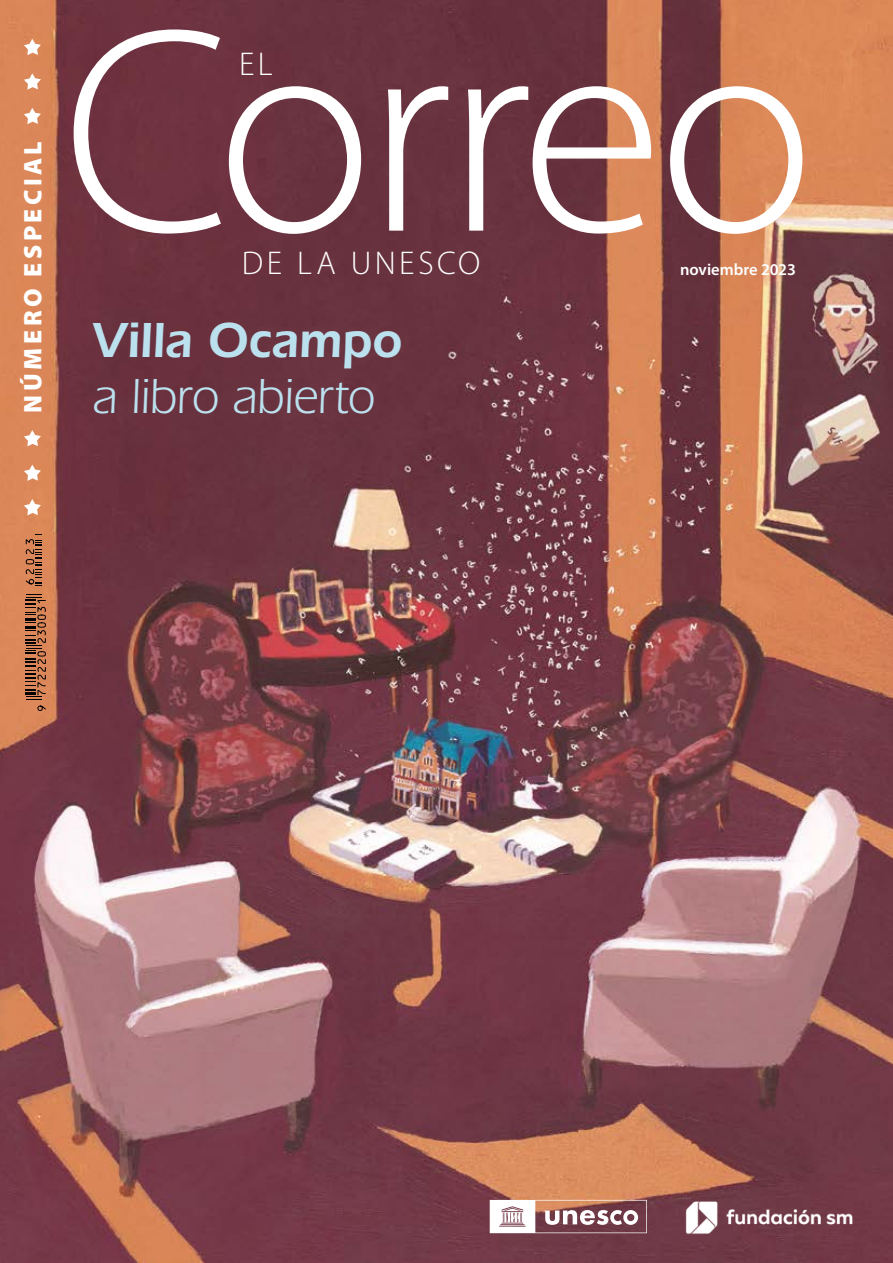
<style>
.page{position:relative;width:893px;height:1263px;background:#fff}
.page>*{position:absolute;margin:0;border:0;box-sizing:border-box;transform-origin:0 0}
.t1{font:300 294px "Myriad Pro";letter-spacing:-.025em;color:#fff}
.t2{font:51px "ITC Eras Std";letter-spacing:-.015em;color:#bce1ee;scale:.95 1}
.t3{font:600 51px "ITC Eras Std";letter-spacing:-.01em;color:#bce1ee;scale:.95 1}
.t4{font:300 33px "Myriad Pro";letter-spacing:.105em;color:#fff}
.t5{font:900 25.5px "Myriad Pro";letter-spacing:.135em;color:#fff}
.t6{font:600 16.5px "Myriad Pro";color:#fff}
</style>
<div class="page">
<img style="left:0;top:0;width:893px;height:1263px">
<div style="left:25px;top:526px;width:22px;height:186px;background:#db8858"></div>
<svg style="left:26px;top:594px;width:20px;height:117px"></svg>
<svg style="left:25px;top:534px;width:17px;height:52px"></svg>
<svg style="left:490px;top:1200px;width:157px;height:33px"></svg>
<img style="left:685px;top:1199px;width:169px;height:35px">
<svg style="left:24px;top:430px;width:17px;height:16px"></svg>
<svg style="left:24px;top:465px;width:17px;height:16px"></svg>
<svg style="left:24px;top:499px;width:17px;height:16px"></svg>
<svg style="left:24px;top:39px;width:17px;height:16px"></svg>
<svg style="left:24px;top:73px;width:17px;height:17px"></svg>
<svg style="left:24px;top:108px;width:17px;height:16px"></svg>
<p class="t5" style="left:19px;top:413px;width:273px;rotate:-90deg">NÚMERO ESPECIAL</p>
<h1 class="t1" style="left:63px;top:-29px;width:753px">Correo</h1>
<p class="t4" style="left:242px;top:245px;width:240px">DE LA UNESCO</p>
<p class="t4" style="left:239px;top:46px;width:35px">EL</p>
<p class="t6" style="left:680px;top:259px;width:117px">noviembre 2023</p>
<h2 class="t3" style="left:92px;top:311px;width:327px">Villa Ocampo</h2>
<h2 class="t2" style="left:92px;top:368px;width:299px">a libro abierto</h2>
</div>
